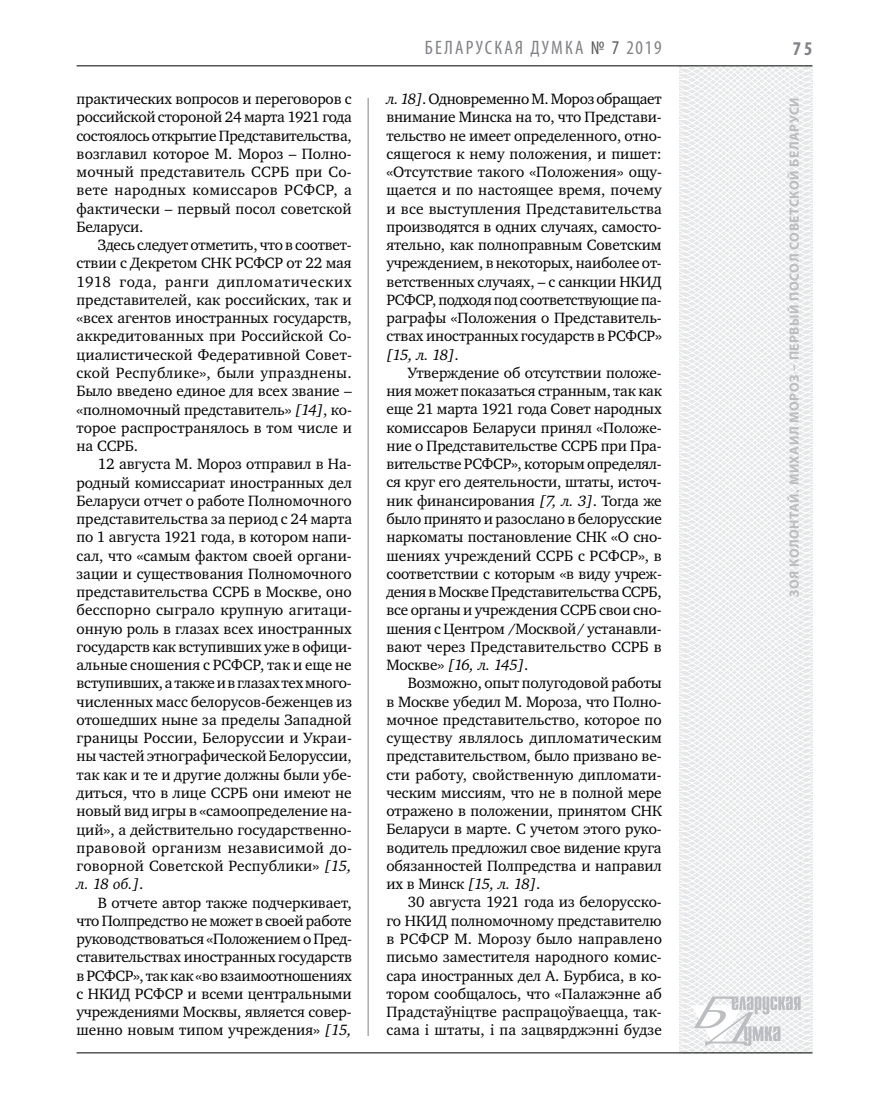
<style>
.page{position:relative;width:872px;height:1106px;background:#fff}
.page>*{position:absolute;margin:0;border:0;box-sizing:border-box;transform-origin:0 0}
.t1{font:condensed 19.5px "Myriad Pro";letter-spacing:.11em;color:#808285}
.t2{font:700 condensed 19.5px "Myriad Pro";color:#808285}
.t3{font:15.3px/18.3px "Charter C";letter-spacing:.005em;color:#000;text-align:justify}
.t4{font:700 13.5px "Myriad Pro";letter-spacing:.04em;color:#bcbdc0}
.s1{font-style:italic}
.s2{color:#58595b}
</style>
<div class="page">
<hr style="left:368px;top:98px;width:1px;height:938px;background:#808285">
<svg style="left:621px;top:65px;width:192px;height:989px"></svg>
<svg style="left:691px;top:996px;width:109px;height:53px"></svg>
<hr style="left:77px;top:65px;width:735px;height:1px;background:#000">
<hr style="left:77px;top:1052px;width:735px;height:1px;background:#000">
<p class="t3" style="left:76px;top:90px;width:277px">практических вопросов и переговоров с российской стороной 24 марта 1921 года состоялось открытие Представительства, возглавил которое М. Мороз – Полно&shy;мочный представитель ССРБ при Со&shy;вете народных комиссаров РСФСР, а фактически – первый посол советской Беларуси.</p>
<p class="t3" style="left:76px;top:236px;width:277px;text-indent:21px">Здесь следует отметить, что в соответ&shy;ствии с Декретом СНК РСФСР от 22 мая 1918 года, ранги дипломатических представителей, как российских, так и «всех агентов иностранных государств, аккредитованных при Российской Со&shy;циалистической Федеративной Совет&shy;ской Республике», были упразднены.<br>Было введено единое для всех звание – «полномочный представитель» <span class="s1">[14]</span>, ко&shy;торое распространялось в том числе и на ССРБ.</p>
<p class="t3" style="left:76px;top:455px;width:277px;text-indent:21px">12 августа М. Мороз отправил в На&shy;родный комиссариат иностранных дел Беларуси отчет о работе Полномочного представительства за период с 24 марта по 1 августа 1921 года, в котором напи&shy;сал, что «самым фактом своей органи&shy;зации и существования Полномочного представительства ССРБ в Москве, оно бесспорно сыграло крупную агитаци&shy;онную роль в глазах всех иностранных государств как вступивших уже в офици&shy;альные сношения с РСФСР, так и еще не вступивших, а также и в глазах тех много&shy;численных масс белорусов-беженцев из отошедших ныне за пределы Западной границы России, Белоруссии и Украи&shy;ны частей этнографической Белоруссии, так как и те и другие должны были убе&shy;диться, что в лице ССРБ они имеют не новый вид игры в «самоопределение на&shy;ций», а действительно государственно&shy;правовой организм независимой до&shy;говорной Советской Республики» <span class="s1">[15, л. 18 об.]</span>.</p>
<p class="t3" style="left:76px;top:893px;width:277px;text-indent:21px">В отчете автор также подчеркивает, что Полпредство не может в своей работе руководствоваться «Положением о Пред&shy;ставительствах иностранных государств в РСФСР», так как «во взаимоотношениях с НКИД РСФСР и всеми центральными учреждениями Москвы, является совер&shy;шенно новым типом учреждения» <span class="s1">[15,</span></p>
<p class="t1" style="left:425px;top:36px;width:238px">БЕЛАРУСКАЯ ДУМКА <span class="s2">№ 7</span> 2019</p>
<p class="t2" style="left:793px;top:37px;width:21px">75</p>
<p class="t3" style="left:386px;top:90px;width:277px"><span class="s1">л. 18]</span>. Одновременно М. Мороз обращает внимание Минска на то, что Представи&shy;тельство не имеет определенного, отно&shy;сящегося к нему положения, и пишет: «Отсутствие такого «Положения» ощу&shy;щается и по настоящее время, почему и все выступления Представительства производятся в одних случаях, самосто&shy;ятельно, как полноправным Советским учреждением, в некоторых, наиболее от&shy;ветственных случаях, – с санкции НКИД РСФСР, подходя под соответствующие па&shy;раграфы «Положения о Представитель&shy;ствах иностранных государств в РСФСР» <span class="s1">[15, л. 18]</span>.</p>
<p class="t3" style="left:386px;top:364px;width:277px;text-indent:21px">Утверждение об отсутствии положе&shy;ния может показаться странным, так как еще 21 марта 1921 года Совет народных комиссаров Беларуси принял «Положе&shy;ние о Представительстве ССРБ при Пра&shy;вительстве РСФСР», которым определял&shy;ся круг его деятельности, штаты, источ&shy;ник финансирования <span class="s1">[7, л. 3]</span>. Тогда же было принято и разослано в белорусские наркоматы постановление СНК «О сно&shy;шениях учреждений ССРБ с РСФСР», в соответствии с которым «в виду учреж&shy;дения в Москве Представительства ССРБ, все органы и учреждения ССРБ свои сно&shy;шения с Центром /Москвой/ устанавли&shy;вают через Представительство ССРБ в Москве» <span class="s1">[16, л. 145]</span>.</p>
<p class="t3" style="left:386px;top:674px;width:277px;text-indent:21px">Возможно, опыт полугодовой работы в Москве убедил М. Мороза, что Полно&shy;мочное представительство, которое по существу являлось дипломатическим представительством, было призвано ве&shy;сти работу, свойственную дипломати&shy;ческим миссиям, что не в полной мере отражено в положении, принятом СНК Беларуси в марте. С учетом этого руко&shy;водитель предложил свое видение круга обязанностей Полпредства и направил их в Минск <span class="s1">[15, л. 18]</span>.</p>
<p class="t3" style="left:386px;top:893px;width:277px;text-indent:21px">30 августа 1921 года из белорусско&shy;го НКИД полномочному представителю в РСФСР М. Морозу было направлено письмо заместителя народного комис&shy;сара иностранных дел А. Бурбиса, в ко&shy;тором сообщалось, что «Палажэнне аб Прадстаўнiцтве распрацоўваецца, так&shy;сама i штаты, i па зацвярджэннi будзе</p>
<p class="t4" style="left:785px;top:596px;width:501px;rotate:-90deg">Зоя Колонтай. Михаил Мороз – первый посол советской Беларуси</p>
</div>
